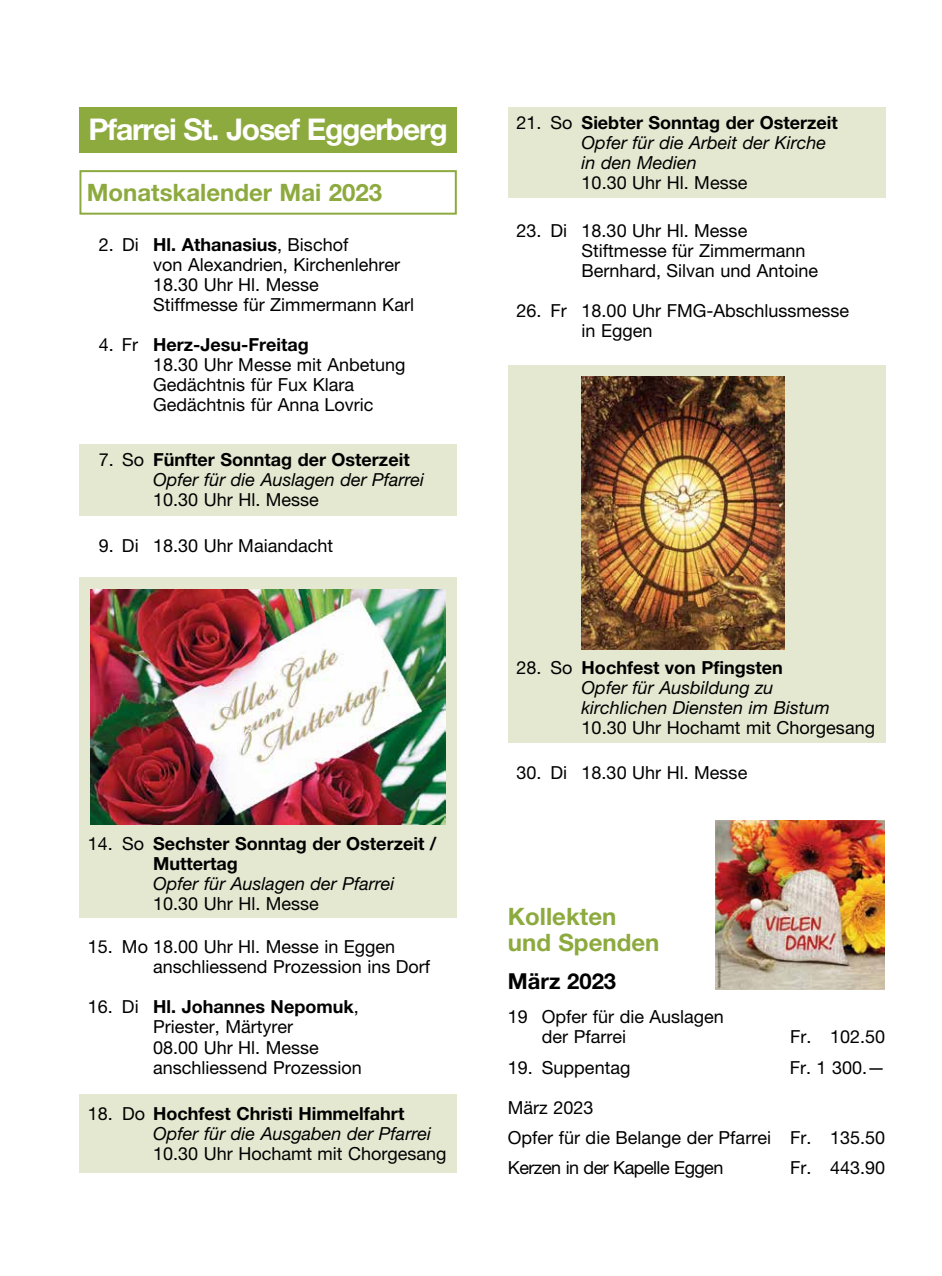
<style>
.page{position:relative;width:942px;height:1276px;background:#fff}
.page>*{position:absolute;margin:0;border:0;box-sizing:border-box;transform-origin:0 0}
.t1{font:700 30px "Helvetica Neue LT Pro";letter-spacing:-.04em;color:#fff}
.t2{font:700 24px/26px "Helvetica Neue LT Pro";color:#8daa3f}
.t3{font:700 22px "Helvetica Neue LT Pro";color:#000}
.t4{font:18px/20px "Helvetica Neue LT Pro";color:#000}
.t5{font:italic 18px/20px "Helvetica Neue LT Pro";color:#000}
.t6{font:700 18px/20px "Helvetica Neue LT Pro";color:#000}
.s1{font-weight:700}
.s2{font-style:normal}
.s3{font-weight:700;font-style:normal}
.s4{font-weight:400}
</style>
<div class="page">
<div style="left:79px;top:577px;width:377px;height:341px;background:#e4e8d1"></div>
<div style="left:507px;top:365px;width:377px;height:378px;background:#e4e8d1"></div>
<div style="left:507px;top:108px;width:377px;height:90px;background:#e4e8d1"></div>
<div style="left:79px;top:1094px;width:377px;height:78px;background:#e4e8d1"></div>
<div style="left:79px;top:444px;width:377px;height:71px;background:#e4e8d1"></div>
<div style="left:79px;top:108px;width:377px;height:45px;background:#8daa3f"></div>
<div style="left:79px;top:170px;width:377px;height:45px;border:2px solid #8daa3f"></div>
<img style="left:715px;top:820px;width:169px;height:169px">
<img style="left:91px;top:590px;width:354px;height:234px">
<img style="left:581px;top:376px;width:202px;height:273px">
<h1 class="t1" style="left:88px;top:111px;width:361px">Pfarrei St. Josef Eggerberg</h1>
<h2 class="t2" style="left:87px;top:178px;width:297px">Monatskalender Mai 2023</h2>
<p class="t4" style="left:153px;top:234px;width:262px;text-indent:-54px">2. Di <span class="s1">Hl. Athanasius</span>, Bischof<br>von Alexandrien, Kirchenlehrer<br>18.30 Uhr Hl. Messe<br>Stiffmesse für Zimmermann Karl</p>
<p class="t4" style="left:153px;top:335px;width:254px;text-indent:-54px">4. Fr <span class="s1">Herz-Jesu-Freitag<br></span>18.30 Uhr Messe mit Anbetung<br>Gedächtnis für Fux Klara<br>Gedächtnis für Anna Lovric</p>
<p class="t5" style="left:153px;top:449px;width:272px;text-indent:-54px"><span class="s2">7. So</span> <span class="s3">Fünfter Sonntag der Osterzeit<br></span>Opfer für die Auslagen der Pfarrei</p>
<p class="t4" style="left:153px;top:489px;width:167px">10.30 Uhr Hl. Messe</p>
<p class="t4" style="left:99px;top:535px;width:235px">9. Di 18.30 Uhr Maiandacht</p>
<p class="t6" style="left:153px;top:833px;width:285px;text-indent:-65px"><span class="s4">14. So</span> Sechster Sonntag der Osterzeit /<br>Muttertag</p>
<p class="t5" style="left:153px;top:873px;width:243px">Opfer für Auslagen der Pfarrei</p>
<p class="t4" style="left:153px;top:893px;width:167px">10.30 Uhr Hl. Messe</p>
<p class="t4" style="left:153px;top:936px;width:278px;text-indent:-65px">15. Mo 18.00 Uhr Hl. Messe in Eggen anschliessend Prozession ins Dorf</p>
<p class="t4" style="left:153px;top:996px;width:210px;text-indent:-65px">16. Di <span class="s1">Hl. Johannes Nepomuk</span>,<br>Priester, Märtyrer<br>08.00 Uhr Hl. Messe anschliessend Prozession</p>
<p class="t5" style="left:153px;top:1103px;width:279px;text-indent:-65px"><span class="s2">18. Do</span> <span class="s3">Hochfest Christi Himmelfahrt<br></span>Opfer für die Ausgaben der Pfarrei</p>
<p class="t4" style="left:153px;top:1143px;width:295px">10.30 Uhr Hochamt mit Chorgesang</p>
<p class="t5" style="left:581px;top:112px;width:257px;text-indent:-65px"><span class="s2">21. So</span> <span class="s3">Siebter Sonntag der Osterzeit<br></span>Opfer für die Arbeit der Kirche in den Medien</p>
<p class="t4" style="left:581px;top:173px;width:167px">10.30 Uhr Hl. Messe</p>
<p class="t4" style="left:581px;top:220px;width:238px;text-indent:-65px">23. Di 18.30 Uhr Hl. Messe<br>Stiftmesse für Zimmermann<br>Bernhard, Silvan und Antoine</p>
<p class="t4" style="left:581px;top:300px;width:269px;text-indent:-65px">26. Fr 18.00 Uhr FMG-Abschlussmesse in Eggen</p>
<p class="t5" style="left:581px;top:657px;width:249px;text-indent:-65px"><span class="s2">28. So</span> <span class="s3">Hochfest von Pfingsten<br></span>Opfer für Ausbildung zu kirchlichen Diensten im Bistum</p>
<p class="t4" style="left:581px;top:718px;width:295px">10.30 Uhr Hochamt mit Chorgesang</p>
<p class="t4" style="left:516px;top:762px;width:232px">30. Di 18.30 Uhr Hl. Messe</p>
<h2 class="t2" style="left:507px;top:903px;width:153px">Kollekten und Spenden</h2>
<p class="t3" style="left:507px;top:967px;width:110px">März 2023</p>
<p class="t4" style="left:541px;top:1006px;width:183px;text-indent:-34px">19 Opfer für die Auslagen der Pfarrei</p>
<p class="t4" style="left:789px;top:1026px;width:97px">Fr. 102.50</p>
<p class="t4" style="left:507px;top:1057px;width:124px">19. Suppentag</p>
<p class="t4" style="left:789px;top:1057px;width:97px">Fr. 1 300.—</p>
<p class="t4" style="left:507px;top:1092px;width:379px;line-height:30.2px">März 2023<br>Opfer für die Belange der Pfarrei Fr. 135.50<br>Kerzen in der Kapelle Eggen</p>
<p class="t4" style="left:789px;top:1157px;width:97px">Fr. 443.90</p>
</div>
